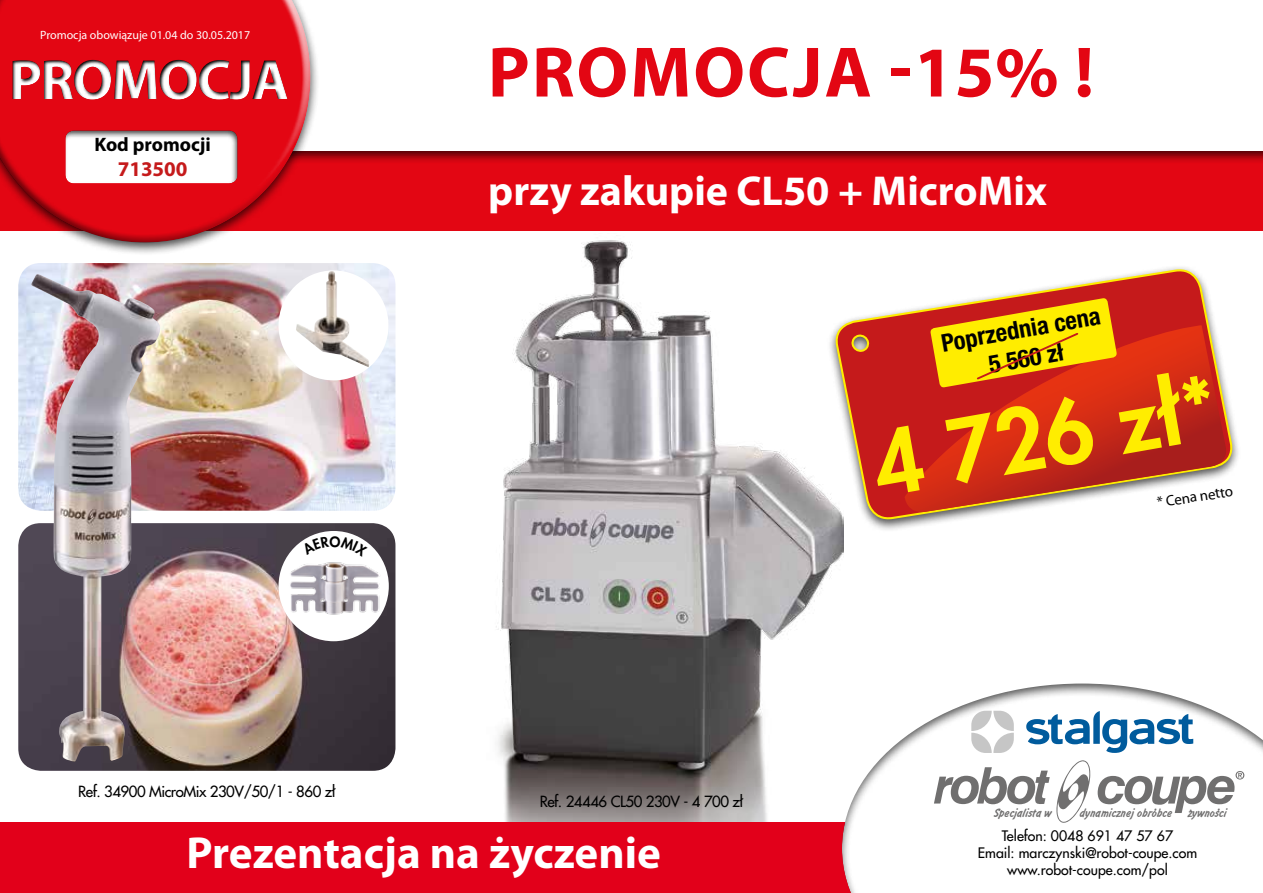
<style>
.page{position:relative;width:1263px;height:893px;background:#fff}
.page>*{position:absolute;margin:0;border:0;box-sizing:border-box;transform-origin:0 0}
.t1{font:800 85.35px "Futura";color:#ffed00}
.t2{font:700 72px "Myriad Pro";letter-spacing:.03em;color:#e30613}
.t3{font:700 57px "Myriad Pro";letter-spacing:-.03em;color:#fff}
.t4{font:700 45px "Myriad Pro";color:#fff}
.t5{font:700 42px "Myriad Pro";color:#fff}
.t6{font:700 condensed 24.6px/29.4px "Helvetica Neue LT";color:#000;text-align:center}
.t7{font:700 21px "Myriad Pro";color:#c51a1b}
.t8{font:700 19.5px "Myriad Pro";color:#000}
.t9{font:15px "Futura";letter-spacing:-.03em;color:#000}
.t10{font:15px "Myriad Pro";color:#000}
.t11{font:14.1px/17px "Futura";color:#000;text-align:center}
.t12{font:12.15px "Inform C";color:#706f6f}
.t13{font:12px "Myriad Pro";color:#fff}
</style>
<div class="page">
<div style="left:0;top:148px;width:1263px;height:83px;background:#e30613"></div>
<div style="left:0;top:0;width:1263px;height:164px;background:#000;opacity:.7"></div>
<div style="left:0;top:0;width:1263px;height:151px;background:#fff"></div>
<img style="left:496px;top:240px;width:347px;height:582px">
<div style="left:0;top:822px;width:868px;height:71px;background:#e2001a"></div>
<div style="left:842px;top:682px;width:421px;height:211px;background:#000;opacity:.7"></div>
<div style="left:0;top:0;width:320px;height:256px;background:#000;opacity:.7"></div>
<div style="left:39px;top:0;width:273px;height:207px;background:#fff;opacity:.8"></div>
<div style="left:0;top:0;width:298px;height:245px;background:#000;opacity:.6"></div>
<svg style="left:0;top:27px;width:320px;height:99px;background:#da101c"></svg>
<div style="left:65px;top:130px;width:174px;height:55px;background:#000;opacity:.75"></div>
<div style="left:826px;top:265px;width:415px;height:268px;background:#000;opacity:.7"></div>
<svg style="left:834px;top:267px;width:400px;height:254px"></svg>
<svg style="left:904px;top:325px;width:325px;height:190px;background:#ce4939"></svg>
<svg style="left:930px;top:298px;width:187px;height:90px;background:#eda70d"></svg>
<svg style="left:934px;top:767px;width:116px;height:37px"></svg>
<svg style="left:1056px;top:760px;width:34px;height:63px"></svg>
<svg style="left:1098px;top:771px;width:146px;height:42px"></svg>
<svg style="left:1026px;top:711px;width:167px;height:42px"></svg>
<svg style="left:971px;top:711px;width:43px;height:42px"></svg>
<img style="left:18px;top:523px;width:377px;height:248px">
<img style="left:18px;top:263px;width:377px;height:248px">
<div style="left:279px;top:270px;width:109px;height:110px;background:#fff;border-radius:50%"></div>
<img style="left:296px;top:271px;width:73px;height:96px">
<img style="left:279px;top:531px;width:110px;height:110px;border-radius:55px">
<img style="left:30px;top:274px;width:131px;height:488px">
<svg style="left:301px;top:536px;width:67px;height:21px"></svg>
<p class="t13" style="left:40px;top:27px;width:212px">Promocja obowiązuje 01.04 do 30.05.2017</p>
<h3 class="t3" style="left:9px;top:43px;width:281px">PROMOCJA</h3>
<h3 class="t8" style="left:94px;top:131px;width:118px">Kod promocji</h3>
<h3 class="t7" style="left:118px;top:155px;width:71px">713500</h3>
<h2 class="t2" style="left:488px;top:25px;width:607px">PROMOCJA -15% !</h2>
<h3 class="t5" style="left:488px;top:163px;width:560px">przy zakupie CL50 + MicroMix</h3>
<h3 class="t6" style="left:939px;top:328px;width:163px;rotate:-10deg">Poprzednia cena<br>5 560 zł</h3>
<h1 class="t1" style="left:865px;top:413px;width:349px;rotate:-10deg">4 726 zł*</h1>
<p class="t10" style="left:1156px;top:493px;width:78px;rotate:-9deg">* Cena netto</p>
<p class="t9" style="left:78px;top:782px;width:259px">Ref. 34900 MicroMix 230V/50/1 - 860 zł</p>
<p class="t9" style="left:540px;top:792px;width:205px">Ref. 24446 CL50 230V - 4 700 zł</p>
<h3 class="t4" style="left:186px;top:823px;width:476px">Prezentacja na życzenie</h3>
<p class="t12" style="left:993px;top:806px;width:60px">Specjalista w</p>
<p class="t12" style="left:1079px;top:806px;width:94px">dynamicznej obro’bce</p>
<p class="t12" style="left:1188px;top:806px;width:40px">z·ywnos’ci</p>
<p class="t11" style="left:978px;top:827px;width:221px">Telefon: 0048 691 47 57 67<br>Email: marczynski@robot-coupe.com www.robot-coupe.com/pol</p>
</div>
